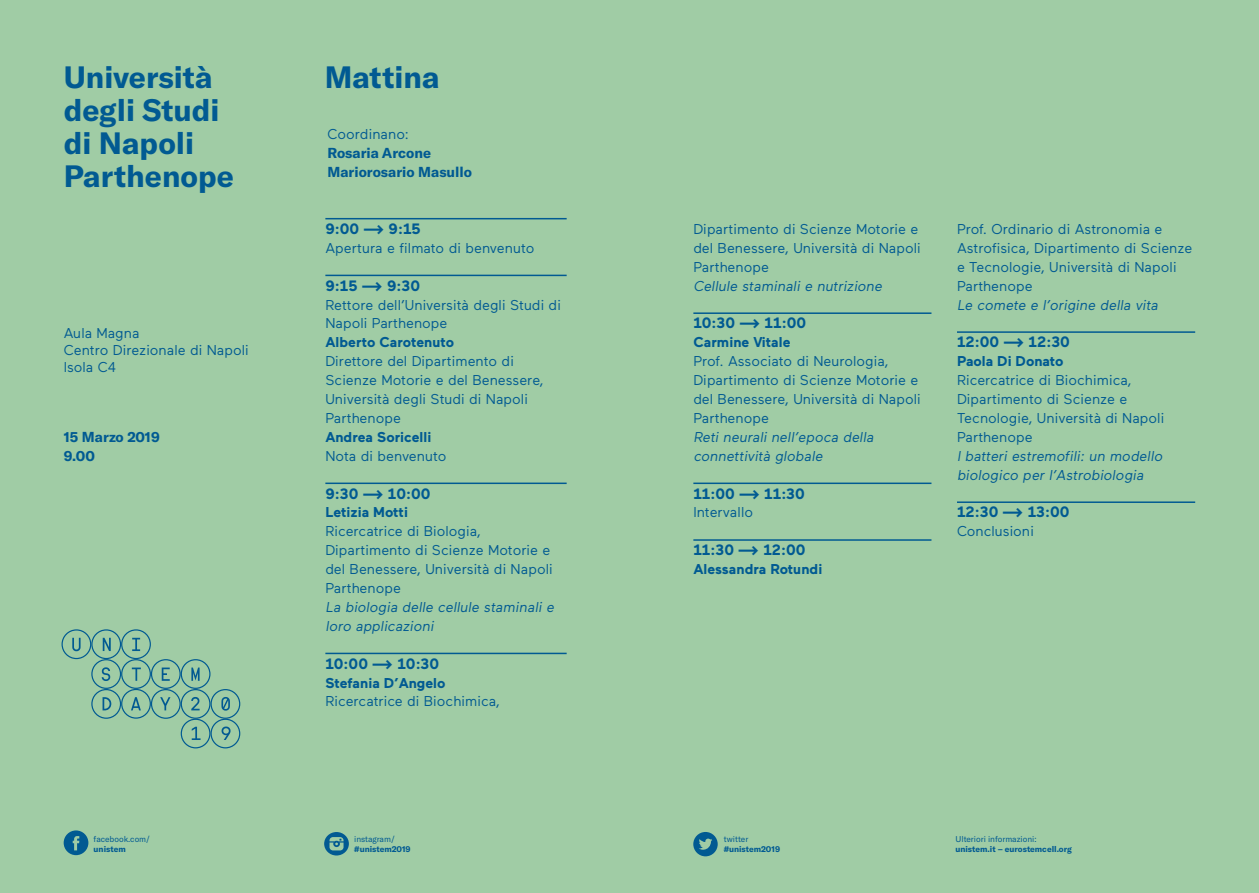
<style>
.page{position:relative;width:1259px;height:893px;background:#a0cca5}
.page>*{position:absolute;margin:0;border:0;box-sizing:border-box;transform-origin:0 0}
.t1{font:700 30.45px/33px "GT America";color:#015a92}
.t2{font:700 15px "Maax";color:#015a92}
.t3{font:14.25px/18.9px "Maax";color:#015a92}
.t4{font:italic 14.25px/18.9px "Maax";color:#015a92}
.t5{font:700 14.25px "Maax";color:#015a92}
.t6{font:700 14.25px/18.9px "GT America";color:#015a92}
.t7{font:700 8.25px "GT America";color:#015a92}
.t8{font:8.25px "GT America";color:#015a92}
</style>
<div class="page">
<svg style="left:693px;top:832px;width:24px;height:24px"></svg>
<svg style="left:64px;top:830px;width:24px;height:25px"></svg>
<svg style="left:324px;top:832px;width:25px;height:23px"></svg>
<svg style="left:62px;top:629px;width:178px;height:119px"></svg>
<hr style="left:325px;top:218px;width:241px;height:1px;background:#015a92">
<hr style="left:325px;top:275px;width:241px;height:1px;background:#015a92">
<hr style="left:325px;top:483px;width:241px;height:1px;background:#015a92">
<hr style="left:325px;top:653px;width:241px;height:1px;background:#015a92">
<hr style="left:693px;top:312px;width:238px;height:2px;background:#015a92">
<hr style="left:693px;top:483px;width:238px;height:1px;background:#015a92">
<hr style="left:693px;top:539px;width:238px;height:2px;background:#015a92">
<hr style="left:957px;top:331px;width:238px;height:2px;background:#015a92">
<hr style="left:957px;top:501px;width:238px;height:2px;background:#015a92">
<h1 class="t1" style="left:64px;top:60px;width:150px">Università</h1>
<h1 class="t1" style="left:325px;top:60px;width:116px">Mattina</h1>
<h1 class="t1" style="left:64px;top:93px;width:172px">degli Studi di Napoli<br>Parthenope</h1>
<p class="t2" style="left:325px;top:221px;width:97px">9:00 ---&gt; 9:15</p>
<p class="t3" style="left:325px;top:239px;width:211px">Apertura e filmato di benvenuto</p>
<p class="t2" style="left:325px;top:277px;width:96px">9:15 ---&gt; 9:30</p>
<p class="t3" style="left:325px;top:295px;width:237px">Rettore dell’Università degli Studi di<br>Napoli Parthenope</p>
<p class="t5" style="left:325px;top:335px;width:130px">Alberto Carotenuto</p>
<p class="t3" style="left:325px;top:352px;width:220px">Direttore del Dipartimento di<br>Scienze Motorie e del Benessere,<br>Università degli Studi di Napoli<br>Parthenope</p>
<p class="t5" style="left:325px;top:429px;width:108px">Andrea Soricelli</p>
<p class="t3" style="left:325px;top:446px;width:123px">Nota di benvenuto</p>
<p class="t2" style="left:325px;top:485px;width:107px">9:30 ---&gt; 10:00</p>
<p class="t5" style="left:325px;top:505px;width:84px">Letizia Motti</p>
<p class="t3" style="left:325px;top:522px;width:229px">Ricercatrice di Biologia,<br>Dipartimento di Scienze Motorie e del Benessere, Università di Napoli<br>Parthenope</p>
<p class="t4" style="left:325px;top:598px;width:233px">La biologia delle cellule staminali e loro applicazioni</p>
<p class="t2" style="left:325px;top:655px;width:115px">10:00 ---&gt; 10:30</p>
<p class="t5" style="left:325px;top:675px;width:122px">Stefania D’Angelo</p>
<p class="t3" style="left:325px;top:692px;width:176px">Ricercatrice di Biochimica,</p>
<p class="t3" style="left:327px;top:125px;width:83px">Coordinano:</p>
<p class="t6" style="left:327px;top:144px;width:146px">Rosaria Arcone<br>Mariorosario Masullo</p>
<p class="t3" style="left:64px;top:324px;width:186px;line-height:17.1px">Aula Magna<br>Centro Direzionale di Napoli<br>Isola C4</p>
<p class="t6" style="left:64px;top:427px;width:97px">15 Marzo 2019<br>9.00</p>
<p class="t8" style="left:94px;top:834px;width:58px">facebook.com/</p>
<p class="t7" style="left:94px;top:844px;width:34px">unistem</p>
<p class="t8" style="left:354px;top:834px;width:42px">instagram/</p>
<p class="t7" style="left:354px;top:843px;width:58px">#unistem2019</p>
<p class="t3" style="left:693px;top:220px;width:229px">Dipartimento di Scienze Motorie e del Benessere, Università di Napoli<br>Parthenope</p>
<p class="t4" style="left:693px;top:276px;width:193px">Cellule staminali e nutrizione</p>
<p class="t2" style="left:693px;top:315px;width:114px">10:30 ---&gt; 11:00</p>
<p class="t5" style="left:693px;top:335px;width:99px">Carmine Vitale</p>
<p class="t3" style="left:693px;top:352px;width:229px">Prof. Associato di Neurologia,<br>Dipartimento di Scienze Motorie e del Benessere, Università di Napoli<br>Parthenope</p>
<p class="t4" style="left:693px;top:428px;width:184px">Reti neurali nell’epoca della connettività globale</p>
<p class="t2" style="left:693px;top:485px;width:113px">11:00 ---&gt; 11:30</p>
<p class="t3" style="left:693px;top:503px;width:61px">Intervallo</p>
<p class="t2" style="left:693px;top:542px;width:114px">11:30 ---&gt; 12:00</p>
<p class="t5" style="left:693px;top:561px;width:130px">Alessandra Rotundi</p>
<p class="t3" style="left:957px;top:220px;width:237px">Prof. Ordinario di Astronomia e<br>Astrofisica, Dipartimento di Scienze e Tecnologie, Università di Napoli<br>Parthenope</p>
<p class="t4" style="left:957px;top:295px;width:205px">Le comete e l’origine della vita</p>
<p class="t2" style="left:957px;top:334px;width:114px">12:00 ---&gt; 12:30</p>
<p class="t5" style="left:957px;top:354px;width:108px">Paola Di Donato</p>
<p class="t3" style="left:957px;top:371px;width:209px">Ricercatrice di Biochimica,<br>Dipartimento di Scienze e<br>Tecnologie, Università di Napoli<br>Parthenope</p>
<p class="t4" style="left:957px;top:446px;width:209px">I batteri estremofili: un modello biologico per l’Astrobiologia</p>
<p class="t2" style="left:957px;top:504px;width:114px">12:30 ---&gt; 13:00</p>
<p class="t3" style="left:957px;top:522px;width:78px">Conclusioni</p>
<p class="t8" style="left:723px;top:834px;width:26px">twitter</p>
<p class="t7" style="left:723px;top:844px;width:58px">#unistem2019</p>
<p class="t8" style="left:955px;top:834px;width:83px">Ulteriori informazioni:</p>
<p class="t7" style="left:955px;top:844px;width:118px">unistem.it – eurostemcell.org</p>
</div>
